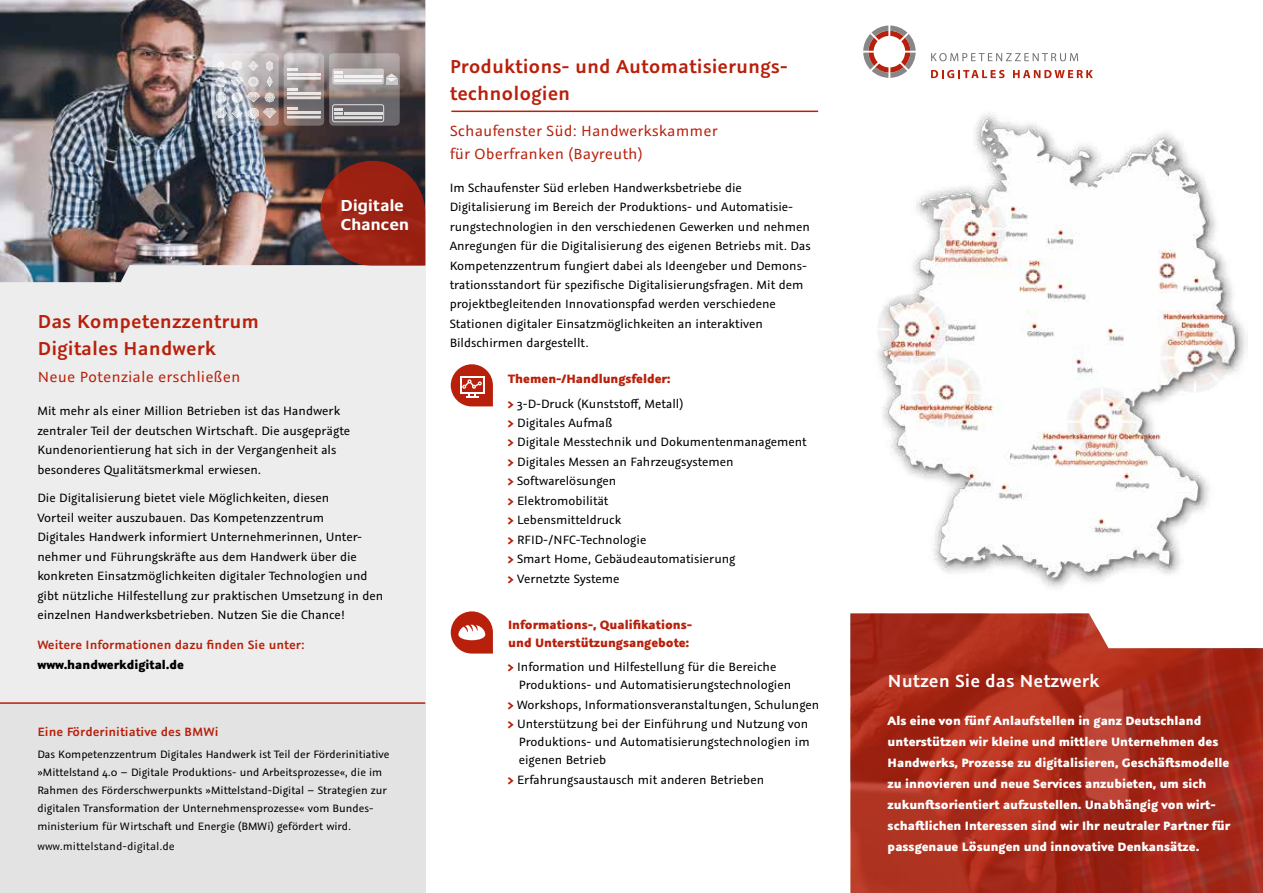
<style>
.page{position:relative;width:1263px;height:893px;background:#fff}
.page>*{position:absolute;margin:0;border:0;box-sizing:border-box;transform-origin:0 0}
.t1{font:600 21px/27px "Graublau Sans";color:#b8200b}
.t2{font:600 19.5px "Graublau Sans";color:#fff}
.t3{font:16.5px/22.5px "Graublau Sans";color:#b8200b}
.t4{font:700 16.5px/19.5px "Neue Praxis";letter-spacing:.02em;color:#fff}
.t5{font:13.5px/19.5px "Graublau Sans";color:#000}
.t6{font:700 13.5px/21px "Graublau Sans";color:#fff}
.t7{font:600 13.5px "Graublau Sans";color:#b8200b}
.t8{font:700 13.5px/18px "Graublau Sans";color:#b8200b}
.t9{font:700 13.5px "Graublau Sans";color:#000}
.t10{font:12px/18px "Graublau Sans";color:#000}
.t11{font:12px "Graublau Sans";color:#000}
.s1{font-weight:700;color:#b8200b}
</style>
<div class="page">
<div style="left:0;top:0;width:425px;height:721px;background:#ededed"></div>
<div style="left:0;top:704px;width:425px;height:189px;background:#e3e3e3"></div>
<hr style="left:0;top:702px;width:425px;height:2px;background:#b8200b">
<svg style="left:931px;top:53px;width:147px;height:8px"></svg>
<svg style="left:931px;top:70px;width:73px;height:8px"></svg>
<svg style="left:1013px;top:70px;width:80px;height:8px"></svg>
<svg style="left:863px;top:26px;width:53px;height:52px"></svg>
<img style="left:0;top:0;width:425px;height:282px">
<svg style="left:320px;top:161px;width:105px;height:105px;background:#8c261a"></svg>
<svg style="left:850px;top:613px;width:413px;height:280px;background:#ad3728"></svg>
<svg style="left:451px;top:364px;width:42px;height:42px"></svg>
<svg style="left:451px;top:611px;width:42px;height:43px"></svg>
<svg style="left:212px;top:53px;width:67px;height:73px"></svg>
<svg style="left:329px;top:53px;width:71px;height:73px;background:#8a8383"></svg>
<div style="left:332px;top:69px;width:52px;height:16px;background:#cac5c6;border-radius:2px"></div>
<div style="left:386px;top:78px;width:11px;height:7px;background:#c7c4c5"></div>
<svg style="left:334px;top:71px;width:63px;height:13px"></svg>
<div style="left:332px;top:104px;width:52px;height:18px;border:1px solid #fff;border-radius:2px"></div>
<svg style="left:334px;top:108px;width:48px;height:11px"></svg>
<svg style="left:215px;top:61px;width:61px;height:58px"></svg>
<svg style="left:284px;top:53px;width:40px;height:73px;background:#9c9393"></svg>
<svg style="left:287px;top:68px;width:34px;height:12px"></svg>
<svg style="left:287px;top:88px;width:34px;height:11px"></svg>
<svg style="left:287px;top:107px;width:34px;height:12px"></svg>
<img style="left:878px;top:112px;width:370px;height:476px">
<hr style="left:451px;top:111px;width:367px;height:1px;background:#b8200b">
<p class="t4" style="left:341px;top:195px;width:70px">Digitale<br>Chancen</p>
<h1 class="t1" style="left:37px;top:307px;width:223px">Das Kompetenzzentrum<br>Digitales Handwerk</h1>
<p class="t3" style="left:37px;top:365px;width:205px">Neue Potenziale erschließen</p>
<p class="t5" style="left:37px;top:401px;width:314px">Mit mehr als einer Million Betrieben ist das Handwerk zentraler Teil der deutschen Wirtschaft. Die ausgeprägte Kundenorientierung hat sich in der Vergangenheit als besonderes Qualitätsmerkmal erwiesen.</p>
<p class="t5" style="left:37px;top:488px;width:347px">Die Digitalisierung bietet viele Möglichkeiten, diesen<br>Vorteil weiter auszubauen. Das Kompetenzzentrum<br>Digitales Handwerk informiert Unternehmerinnen, Unter&shy;nehmer und Führungskräfte aus dem Handwerk über die konkreten Einsatzmöglichkeiten digitaler Technologien und gibt nützliche Hilfestellung zur praktischen Umsetzung in den einzelnen Handwerksbetrieben. Nutzen Sie die Chance!</p>
<p class="t7" style="left:37px;top:636px;width:268px">Weitere Informationen dazu finden Sie unter:</p>
<p class="t9" style="left:37px;top:656px;width:148px">www.handwerkdigital.de</p>
<p class="t7" style="left:37px;top:723px;width:183px">Eine Förderinitiative des BMWi</p>
<p class="t10" style="left:37px;top:745px;width:354px">Das Kompetenzzentrum Digitales Handwerk ist Teil der Förderinitiative »Mittelstand 4.0 – Digitale Produktions- und Arbeitsprozesse«, die im Rahmen des Förderschwerpunkts »Mittelstand-Digital – Strategien zur digitalen Transformation der Unternehmensprozesse« vom Bundes&shy;ministerium für Wirtschaft und Energie (BMWi) gefördert wird.</p>
<p class="t11" style="left:37px;top:838px;width:139px">www.mittelstand-digital.de</p>
<h1 class="t1" style="left:450px;top:52px;width:340px">Produktions- und Automatisierungs&shy;technologien</h1>
<p class="t3" style="left:450px;top:119px;width:269px">Schaufenster Süd: Handwerkskammer für Oberfranken (Bayreuth)</p>
<p class="t5" style="left:450px;top:177px;width:362px">Im Schaufenster Süd erleben Handwerksbetriebe die Digitalisierung im Bereich der Produktions- und Automatisie&shy;rungstechnologien in den verschiedenen Gewerken und nehmen Anregungen für die Digitalisierung des eigenen Betriebs mit. Das Kompetenzzentrum fungiert dabei als Ideengeber und Demons&shy;trationsstandort für spezifische Digitalisierungsfragen. Mit dem projektbegleitenden Innovationspfad werden verschiedene Stationen digitaler Einsatzmöglichkeiten an interaktiven Bildschirmen dargestellt.</p>
<p class="t5" style="left:508px;top:367px;width:177px;line-height:24px"><span class="s1">Themen-/Handlungsfelder:<br>&gt;</span> 3-D-Druck (Kunststoff, Metall)</p>
<p class="t5" style="left:508px;top:413px;width:300px"><span class="s1">&gt;</span> Digitales Aufmaß<br><span class="s1">&gt;</span> Digitale Messtechnik und Dokumentenmanagement <span class="s1">&gt;</span> Digitales Messen an Fahrzeugsystemen<br><span class="s1">&gt;</span> Softwarelösungen<br><span class="s1">&gt;</span> Elektromobilität<br><span class="s1">&gt;</span> Lebensmitteldruck<br><span class="s1">&gt;</span> RFID-/NFC-Technologie<br><span class="s1">&gt;</span> Smart Home, Gebäudeautomatisierung<br><span class="s1">&gt;</span> Vernetzte Systeme</p>
<p class="t8" style="left:508px;top:616px;width:185px">Informations-, Qualifikations&shy;und Unterstützungsangebote:</p>
<p class="t5" style="left:519px;top:658px;width:274px;line-height:18px;text-indent:-11px"><span class="s1">&gt;</span> Information und Hilfestellung für die Bereiche<br>Produktions- und Automatisierungstechnologien</p>
<p class="t5" style="left:508px;top:695px;width:313px"><span class="s1">&gt;</span> Workshops, Informationsveranstaltungen, Schulungen <span class="s1">&gt;</span> Unterstützung bei der Einführung und Nutzung von</p>
<p class="t5" style="left:519px;top:733px;width:292px;line-height:18px">Produktions- und Automatisierungstechnologien im eigenen Betrieb</p>
<p class="t5" style="left:508px;top:770px;width:257px"><span class="s1">&gt;</span> Erfahrungsaustausch mit anderen Betrieben</p>
<h2 class="t2" style="left:888px;top:669px;width:213px">Nutzen Sie das Netzwerk</h2>
<p class="t6" style="left:888px;top:709px;width:344px">Als eine von fünf Anlaufstellen in ganz Deutschland unterstützen wir kleine und mittlere Unternehmen des Handwerks, Prozesse zu digitalisieren, Geschäftsmodelle zu innovieren und neue Services anzubieten, um sich zukunftsorientiert aufzustellen. Unabhängig von wirt&shy;schaftlichen Interessen sind wir Ihr neutraler Partner für passgenaue Lösungen und innovative Denkansätze.</p>
</div>
